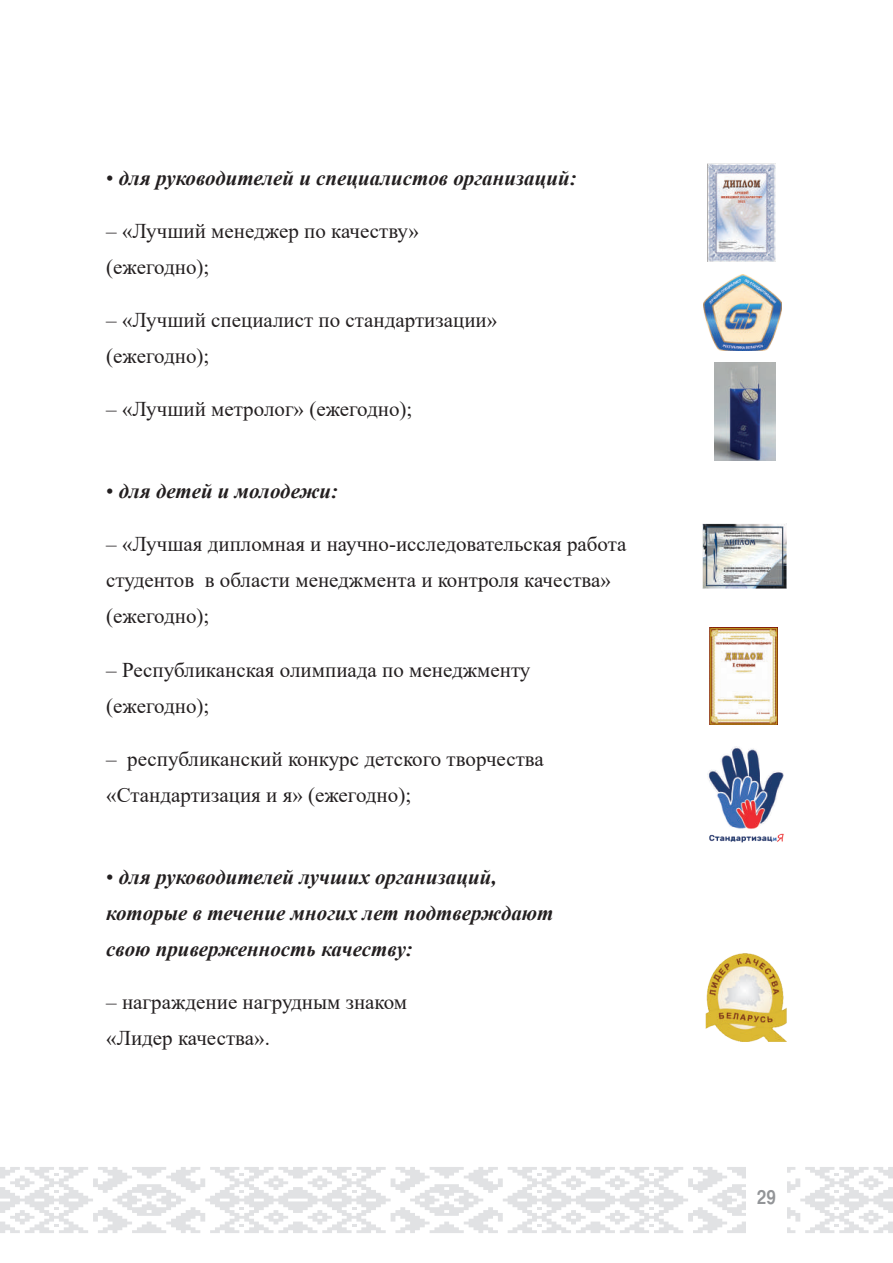
<style>
.page{position:relative;width:893px;height:1263px;background:#fff}
.page>*{position:absolute;margin:0;border:0;box-sizing:border-box;transform-origin:0 0}
.t1{font:21px/36px "Times New Roman";color:#231f20}
.t2{font:italic 700 21px/36px "Times New Roman";color:#231f20}
.t3{font:500 19.5px "Pragmatica Cond";color:#939598}
.s1{font-weight:400;font-style:normal}
</style>
<div class="page">
<svg style="left:0;top:1167px;width:893px;height:66px"></svg>
<div style="left:746px;top:1157px;width:41px;height:104px;background:#fff"></div>
<img style="left:704px;top:275px;width:78px;height:75px">
<img style="left:708px;top:164px;width:68px;height:97px">
<img style="left:714px;top:363px;width:62px;height:97px">
<img style="left:702px;top:524px;width:85px;height:65px">
<img style="left:710px;top:628px;width:68px;height:96px">
<img style="left:708px;top:746px;width:76px;height:97px">
<img style="left:705px;top:954px;width:81px;height:87px">
<p class="t2" style="left:106px;top:159px;width:472px"><span class="s1">•</span> для руководителей и специалистов организаций:</p>
<p class="t1" style="left:106px;top:212px;width:314px">– «Лучший менеджер по качеству» (ежегодно);</p>
<p class="t1" style="left:106px;top:301px;width:393px">– «Лучший специалист по стандартизации» (ежегодно);</p>
<p class="t1" style="left:106px;top:390px;width:308px">– «Лучший метролог» (ежегодно);</p>
<p class="t2" style="left:106px;top:473px;width:233px"><span class="s1">•</span> для детей и молодежи:</p>
<p class="t1" style="left:106px;top:526px;width:522px">– «Лучшая дипломная и научно-исследовательская работа студентов в области менеджмента и контроля качества» (ежегодно);</p>
<p class="t1" style="left:106px;top:651px;width:426px">– Республиканская олимпиада по менеджменту (ежегодно);</p>
<p class="t1" style="left:106px;top:740px;width:439px">– республиканский конкурс детского творчества «Стандартизация и я» (ежегодно);</p>
<p class="t2" style="left:106px;top:859px;width:449px"><span class="s1">•</span> для руководителей лучших организаций, которые в течение многих лет подтверждают свою приверженность качеству:</p>
<p class="t1" style="left:106px;top:983px;width:302px">– награждение нагрудным знаком «Лидер качества».</p>
<p class="t3" style="left:757px;top:1186px;width:20px">29</p>
</div>
